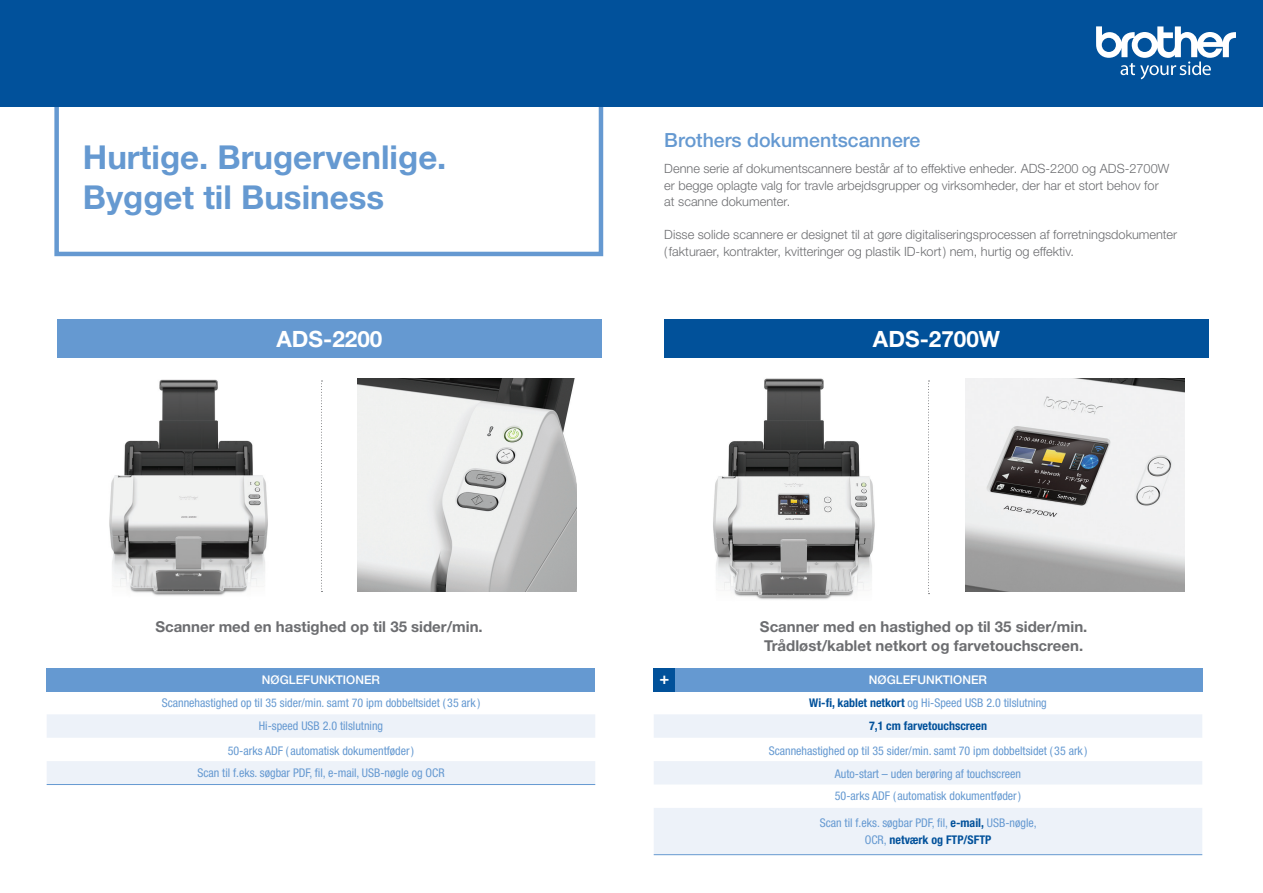
<style>
.page{position:relative;width:1263px;height:893px;background:#fff}
.page>*{position:absolute;margin:0;border:0;box-sizing:border-box;transform-origin:0 0}
.Print__copy__scan{font:700 33px "Helvetica Neue LTW1 G";color:#6599d1}
.Printer_title{font:700 22.5px "Helvetica Neue LTW1 G";color:#fff}
.Print__copy__scan-2{font:500 19.5px "Helvetica Neue LTW1 G";color:#6599d1}
.t1{font:700 16.5px "Helvetica Neue LTW1 G";color:#fff}
.Main_intro_copy{font:700 15px/18.8px "Helvetica Neue LTW1 G";color:#6c6d70}
.Main_intro_copy-2{font:300 12.75px/16.5px "Helvetica Neue LTW1 G";color:#6c6d70}
.Main_intro_copy-3{font:condensed 12px/16.5px "Helvetica Neue LTW1 G";color:#6599d1;text-align:center}
.t2{font:500 12px "Helvetica Neue LTW1 G";color:#fff}
.Main_intro_copy-4{font:700 condensed 12px "Helvetica Neue LTW1 G";color:#01519b}
.s1{font-weight:700;color:#01519b}
</style>
<div class="page">
<div style="left:54px;top:77px;width:549px;height:179px;border:4px solid #6599d1"></div>
<div style="left:57px;top:320px;width:545px;height:38px;background:#6599d1"></div>
<div style="left:47px;top:668px;width:548px;height:23px;background:#6599d1"></div>
<svg style="left:47px;top:714px;width:548px;height:70px"></svg>
<hr style="left:47px;top:784px;width:548px;height:1px;background:#6599d1">
<img style="left:109px;top:379px;width:159px;height:217px">
<img style="left:357px;top:378px;width:219px;height:214px">
<svg style="left:321px;top:381px;width:1px;height:211px"></svg>
<div style="left:654px;top:668px;width:548px;height:23px;background:#6599d1"></div>
<svg style="left:654px;top:714px;width:548px;height:140px;fill:#edf2f9"></svg>
<hr style="left:654px;top:854px;width:548px;height:1px;background:#6599d1">
<svg style="left:928px;top:381px;width:1px;height:213px"></svg>
<img style="left:713px;top:378px;width:162px;height:222px">
<img style="left:965px;top:378px;width:219px;height:214px">
<div style="left:664px;top:320px;width:545px;height:38px;background:#01519a"></div>
<div style="left:654px;top:668px;width:21px;height:23px;background:#01519a"></div>
<div style="left:0;top:0;width:1263px;height:106px;background:#01519b"></div>
<svg style="left:1096px;top:26px;width:140px;height:53px"></svg>
<p class="Print__copy__scan" style="left:83px;top:137px;width:365px">Hurtige. Brugervenlige.</p>
<p class="Print__copy__scan" style="left:83px;top:176px;width:303px">Bygget til Business</p>
<p class="Printer_title" style="left:277px;top:325px;width:107px">ADS-2200</p>
<p class="Main_intro_copy" style="left:155px;top:617px;width:329px">Scanner med en hastighed op til 35 sider/min.</p>
<p class="t2" style="left:262px;top:673px;width:120px">NØGLEFUNKTIONER</p>
<p class="Main_intro_copy-3" style="left:162px;top:695px;width:320px">Scannehastighed op til 35 sider/min. samt 70 ipm dobbeltsidet ( 35 ark )</p>
<p class="Main_intro_copy-3" style="left:259px;top:718px;width:126px">Hi-speed USB 2.0 tilslutning</p>
<p class="Main_intro_copy-3" style="left:228px;top:742px;width:188px">50-arks ADF ( automatisk dokumentføder)</p>
<p class="Main_intro_copy-3" style="left:197px;top:764px;width:249px">Scan til f.eks. søgbar PDF, fil, e-mail, USB-nøgle og OCR</p>
<p class="Print__copy__scan-2" style="left:664px;top:129px;width:257px">Brothers dokumentscannere</p>
<p class="Main_intro_copy-2" style="left:664px;top:160px;width:506px">Denne serie af dokumentscannere består af to effektive enheder. ADS-2200 og ADS-2700W er begge oplagte valg for travle arbejdsgrupper og virksomheder, der har et stort behov for at scanne dokumenter.</p>
<p class="Main_intro_copy-2" style="left:664px;top:226px;width:514px">Disse solide scannere er designet til at gøre digitaliseringsprocessen af forretningsdokumenter (fakturaer, kontrakter, kvitteringer og plastik ID-kort) nem, hurtig og effektiv.</p>
<p class="Printer_title" style="left:873px;top:325px;width:129px">ADS-2700W</p>
<p class="t1" style="left:659px;top:668px;width:11px">+</p>
<p class="Main_intro_copy" style="left:760px;top:617px;width:329px">Scanner med en hastighed op til 35 sider/min.<br>Trådløst/kablet netkort og farvetouchscreen.</p>
<p class="t2" style="left:869px;top:673px;width:120px">NØGLEFUNKTIONER</p>
<p class="Main_intro_copy-3" style="left:809px;top:695px;width:239px"><span class="s1">Wi-fi, kablet netkort</span> og Hi-Speed USB 2.0 tilslutning</p>
<p class="Main_intro_copy-4" style="left:869px;top:719px;width:119px">7,1 cm farvetouchscreen</p>
<p class="Main_intro_copy-3" style="left:769px;top:742px;width:320px">Scannehastighed op til 35 sider/min. samt 70 ipm dobbeltsidet ( 35 ark )</p>
<p class="Main_intro_copy-3" style="left:835px;top:765px;width:188px">Auto-start – uden berøring af touchscreen</p>
<p class="Main_intro_copy-3" style="left:835px;top:788px;width:188px">50-arks ADF ( automatisk dokumentføder)</p>
<p class="Main_intro_copy-3" style="left:820px;top:815px;width:218px">Scan til f.eks. søgbar PDF, fil, <span class="s1">e-mail,</span> USB-nøgle,<br>OCR, <span class="s1">netværk og FTP/SFTP</span></p>
</div>
